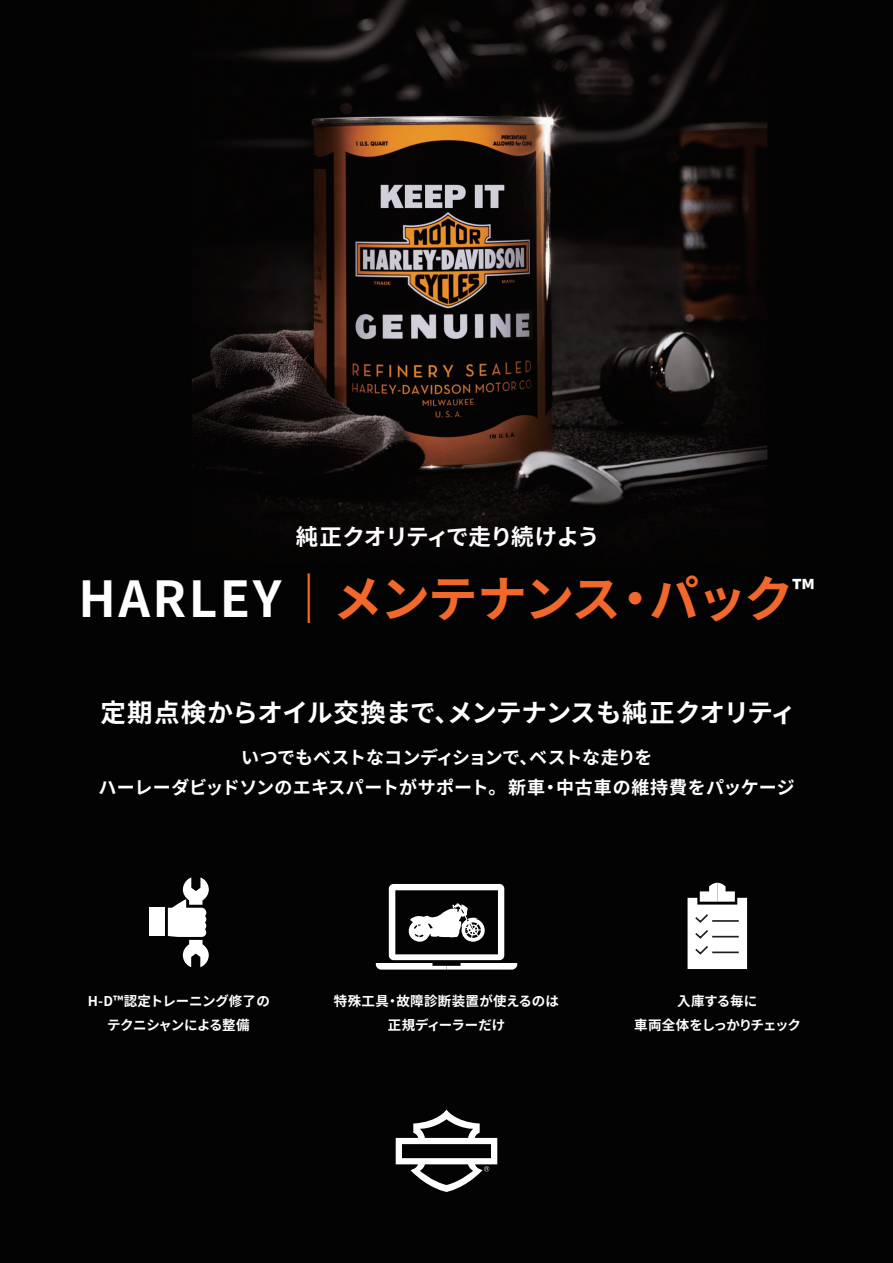
<style>
.page{position:relative;width:893px;height:1263px;background:#fff}
.page>*{position:absolute;margin:0;border:0;box-sizing:border-box;transform-origin:0 0}
.t1{font:700 49.5px "Noto Sans JP";letter-spacing:-.02em;color:#f2682a}
.t2{font:700 25.5px "Noto Sans JP";letter-spacing:-.015em;color:#fff}
.t3{font:700 22.5px "Noto Sans JP";letter-spacing:-.045em;color:#fff}
.t4{font:700 18px/30px "Noto Sans JP";color:#fff;text-align:center}
.t5{font:700 13.5px/24px "Noto Sans JP";letter-spacing:-.02em;color:#fff;text-align:center}
.t6{font:700 13.5px/24px "Noto Sans JP";letter-spacing:.015em;color:#fff;text-align:center}
.t7{font:700 13.5px/24px "Noto Sans JP";letter-spacing:-.055em;color:#fff;text-align:center}
.s1{color:#fff}
</style>
<div class="page">
<img style="left:0;top:0;width:893px;height:1263px">
<svg style="left:688px;top:883px;width:59px;height:86px"></svg>
<hr style="left:712px;top:951px;width:27px;height:2px;background:#231f20">
<svg style="left:168px;top:877px;width:41px;height:90px"></svg>
<div style="left:149px;top:908px;width:16px;height:28px;background:#fff"></div>
<svg style="left:376px;top:884px;width:141px;height:85px"></svg>
<svg style="left:396px;top:1109px;width:101px;height:83px"></svg>
<p class="t3" style="left:296px;top:524px;width:305px">純正クオリティで走り続けよう</p>
<h1 class="t1" style="left:78px;top:571px;width:738px"><span class="s1">HARLEY</span>｜メンテナンス・パック<sup>™</sup></h1>
<h2 class="t2" style="left:101px;top:698px;width:697px">定期点検からオイル交換まで、メンテナンスも純正クオリティ</h2>
<p class="t4" style="left:98px;top:743px;width:698px">いつでもベストなコンディションで、ベストな走りを<br>ハーレーダビッドソンのエキスパートがサポート。 新車・中古車の維持費をパッケージ</p>
<p class="t5" style="left:88px;top:990px;width:184px">H-D™認定トレーニング修了のテクニシャンによる整備</p>
<p class="t6" style="left:334px;top:990px;width:227px">特殊工具・故障診断装置が使えるのは正規ディーラーだけ</p>
<p class="t7" style="left:634px;top:990px;width:168px">入庫する毎に<br>車両全体をしっかりチェック</p>
</div>
